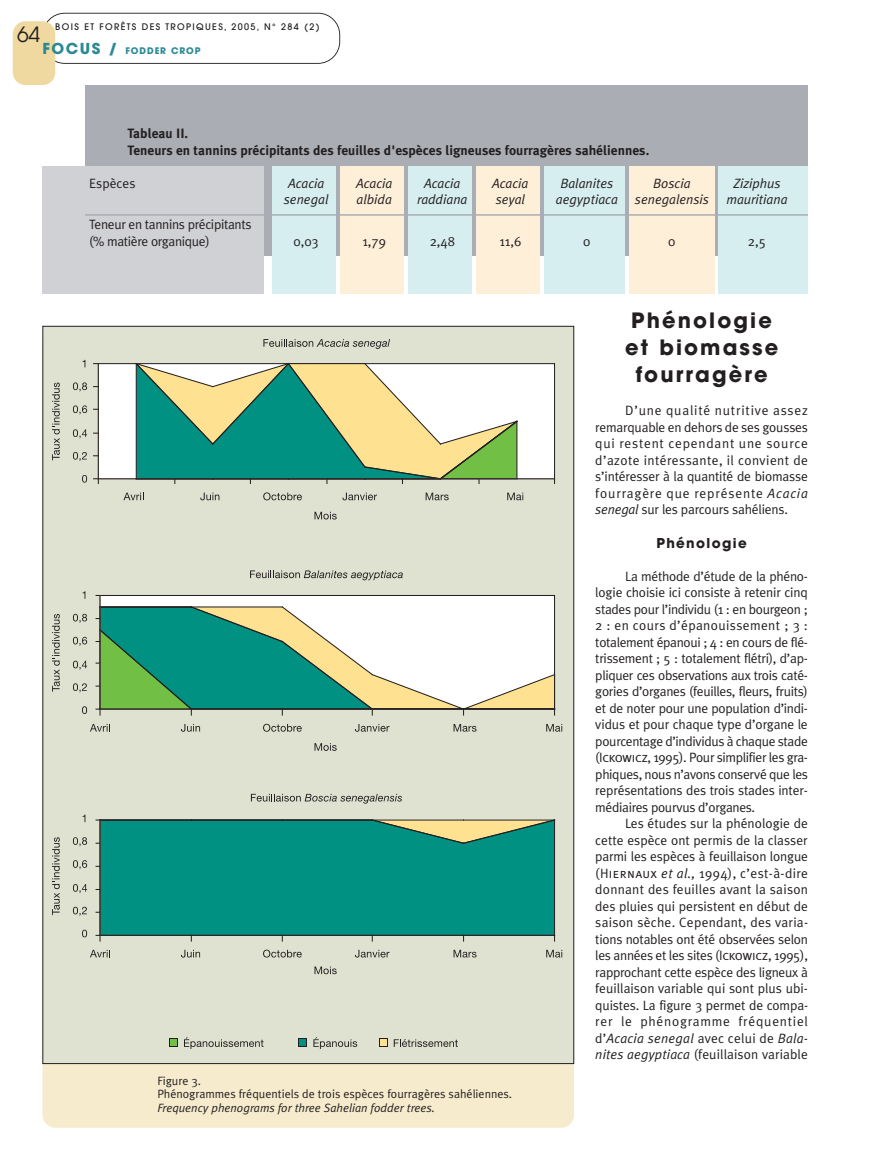
<style>
.page{position:relative;width:893px;height:1149px;background:#fff}
.page>*{position:absolute;margin:0;border:0;box-sizing:border-box;transform-origin:0 0}
.t1{font:700 21px/27px "Avant Garde";letter-spacing:.1em;color:#231f20;text-align:center}
.t2{font:21px "Avant Garde";color:#231f20}
.t3{font:13.5px/16.5px "Meta Plus Normal";letter-spacing:-.01em;color:#231f20;text-align:justify}
.t4{font:italic 13.5px "Meta Plus Normal";color:#231f20}
.t5{font:700 13.5px/16.5px "Meta Plus";color:#231f20}
.t6{font:700 13.5px "Avant Garde";letter-spacing:.1em;color:#231f20}
.t7{font:12px/13.5px "Meta Plus Normal";color:#231f20}
.t8{font:italic 12px "Meta Plus Normal";color:#231f20}
.t9{font:500 9px "Avant Garde";letter-spacing:.15em;color:#231f20}
.t10{font:700 9px "Avant Garde";letter-spacing:.1em;color:#2c8993}
.s1{font-size:15px}
.s2{font-style:italic}
.s3{font-family:"Meta Plus Normal Caps"}
</style>
<div class="page">
<div style="left:43px;top:330px;width:531px;height:797px;background:#f6ebcd;border-radius:13px"></div>
<svg style="left:46px;top:13px;width:294px;height:51px"></svg>
<div style="left:13px;top:21px;width:42px;height:64px;background:#f0d9a0;border-radius:13px"></div>
<div style="left:85px;top:85px;width:723px;height:170px;background:#aaadb3"></div>
<div style="left:43px;top:166px;width:221px;height:127px;background:#d0d1d4"></div>
<div style="left:272px;top:166px;width:64px;height:127px;background:#d6eeef"></div>
<div style="left:340px;top:166px;width:64px;height:127px;background:#feefd8"></div>
<div style="left:408px;top:166px;width:64px;height:127px;background:#d6eeef"></div>
<div style="left:476px;top:166px;width:64px;height:127px;background:#feefd8"></div>
<div style="left:544px;top:166px;width:81px;height:127px;background:#d6eeef"></div>
<div style="left:629px;top:166px;width:85px;height:127px;background:#feefd8"></div>
<div style="left:719px;top:166px;width:89px;height:127px;background:#d6eeef"></div>
<hr style="left:85px;top:214px;width:723px;height:1px;background:#aaadb3">
<div style="left:43px;top:326px;width:531px;height:737px;background:#dfe2d1"></div>
<div style="left:98px;top:363px;width:457px;height:115px;background:#fff"></div>
<hr style="left:98px;top:363px;width:1px;height:115px;background:#231f20">
<hr style="left:98px;top:478px;width:457px;height:1px;background:#231f20">
<svg style="left:94px;top:478px;width:5px;height:5px"></svg>
<svg style="left:135px;top:362px;width:383px;height:121px"></svg>
<svg style="left:263px;top:339px;width:127px;height:10px"></svg>
<svg style="left:82px;top:475px;width:5px;height:7px"></svg>
<svg style="left:73px;top:452px;width:14px;height:9px"></svg>
<svg style="left:73px;top:429px;width:14px;height:9px"></svg>
<svg style="left:73px;top:405px;width:14px;height:9px"></svg>
<svg style="left:73px;top:382px;width:14px;height:9px"></svg>
<svg style="left:123px;top:492px;width:21px;height:8px"></svg>
<svg style="left:200px;top:492px;width:19px;height:8px"></svg>
<svg style="left:263px;top:492px;width:39px;height:8px"></svg>
<svg style="left:342px;top:492px;width:35px;height:8px"></svg>
<svg style="left:426px;top:492px;width:23px;height:8px"></svg>
<svg style="left:507px;top:492px;width:16px;height:8px"></svg>
<svg style="left:314px;top:511px;width:23px;height:8px"></svg>
<svg style="left:52px;top:382px;width:8px;height:78px"></svg>
<svg style="left:250px;top:570px;width:153px;height:10px"></svg>
<svg style="left:82px;top:706px;width:5px;height:7px"></svg>
<svg style="left:73px;top:683px;width:14px;height:9px"></svg>
<svg style="left:73px;top:660px;width:14px;height:9px"></svg>
<svg style="left:73px;top:636px;width:14px;height:9px"></svg>
<svg style="left:73px;top:613px;width:14px;height:9px"></svg>
<svg style="left:90px;top:724px;width:20px;height:7px"></svg>
<svg style="left:181px;top:724px;width:19px;height:7px"></svg>
<svg style="left:263px;top:723px;width:39px;height:8px"></svg>
<svg style="left:355px;top:724px;width:35px;height:7px"></svg>
<svg style="left:454px;top:724px;width:23px;height:7px"></svg>
<svg style="left:546px;top:724px;width:16px;height:7px"></svg>
<svg style="left:90px;top:949px;width:20px;height:8px"></svg>
<svg style="left:181px;top:949px;width:19px;height:8px"></svg>
<svg style="left:263px;top:949px;width:39px;height:8px"></svg>
<svg style="left:355px;top:949px;width:35px;height:8px"></svg>
<svg style="left:454px;top:949px;width:23px;height:8px"></svg>
<svg style="left:546px;top:949px;width:16px;height:8px"></svg>
<svg style="left:314px;top:743px;width:23px;height:7px"></svg>
<svg style="left:52px;top:614px;width:8px;height:77px"></svg>
<svg style="left:251px;top:793px;width:151px;height:10px"></svg>
<svg style="left:82px;top:929px;width:5px;height:8px"></svg>
<svg style="left:73px;top:906px;width:14px;height:9px"></svg>
<svg style="left:73px;top:884px;width:14px;height:8px"></svg>
<svg style="left:73px;top:860px;width:14px;height:9px"></svg>
<svg style="left:73px;top:837px;width:14px;height:9px"></svg>
<svg style="left:314px;top:966px;width:23px;height:7px"></svg>
<svg style="left:52px;top:837px;width:8px;height:77px"></svg>
<svg style="left:169px;top:1038px;width:9px;height:8px"></svg>
<svg style="left:184px;top:1037px;width:80px;height:11px"></svg>
<svg style="left:298px;top:1038px;width:9px;height:8px"></svg>
<svg style="left:313px;top:1037px;width:44px;height:11px"></svg>
<svg style="left:379px;top:1038px;width:9px;height:8px"></svg>
<svg style="left:394px;top:1039px;width:64px;height:7px"></svg>
<div style="left:100px;top:595px;width:455px;height:114px;background:#fff"></div>
<hr style="left:100px;top:595px;width:1px;height:114px;background:#231f20">
<svg style="left:96px;top:605px;width:460px;height:109px"></svg>
<div style="left:101px;top:844px;width:453px;height:90px;background:#009182"></div>
<hr style="left:554px;top:819px;width:1px;height:116px;background:#231f20">
<hr style="left:100px;top:819px;width:1px;height:116px;background:#231f20">
<svg style="left:96px;top:819px;width:460px;height:25px;background:#31957d"></svg>
<hr style="left:100px;top:934px;width:455px;height:1px;background:#231f20">
<svg style="left:96px;top:934px;width:5px;height:6px"></svg>
<h1 class="t2" style="left:17px;top:26px;width:25px">64</h1>
<p class="t9" style="left:55px;top:23px;width:266px">BOIS ET FORÊTS DES TROPIQUES, 2005, N° 284 (2)</p>
<p class="t10" style="left:43px;top:47px;width:160px"><span class="s1">FOCUS /</span> FODDER CROP</p>
<p class="t5" style="left:128px;top:125px;width:523px">Tableau II.<br>Teneurs en tannins précipitants des feuilles d'espèces ligneuses fourragères sahéliennes.</p>
<p class="t3" style="left:89px;top:175px;width:48px">Espèces</p>
<p class="t4" style="left:288px;top:175px;width:38px">Acacia</p>
<p class="t4" style="left:356px;top:175px;width:38px">Acacia</p>
<p class="t4" style="left:424px;top:175px;width:38px">Acacia</p>
<p class="t4" style="left:492px;top:175px;width:38px">Acacia</p>
<p class="t4" style="left:560px;top:175px;width:54px">Balanites</p>
<p class="t4" style="left:653px;top:175px;width:39px">Boscia</p>
<p class="t4" style="left:733px;top:175px;width:49px">Ziziphus</p>
<p class="t4" style="left:284px;top:192px;width:46px">senegal</p>
<p class="t4" style="left:357px;top:192px;width:37px">albida</p>
<p class="t4" style="left:417px;top:192px;width:52px">raddiana</p>
<p class="t4" style="left:496px;top:192px;width:31px">seyal</p>
<p class="t4" style="left:556px;top:192px;width:63px">aegyptiaca</p>
<p class="t4" style="left:635px;top:192px;width:75px">senegalensis</p>
<p class="t4" style="left:726px;top:192px;width:63px">mauritiana</p>
<p class="t3" style="left:89px;top:216px;width:164px">Teneur en tannins précipitants (% matière organique)</p>
<p class="t3" style="left:294px;top:233px;width:27px">0,03</p>
<p class="t3" style="left:362px;top:233px;width:25px">1,79</p>
<p class="t3" style="left:430px;top:233px;width:27px">2,48</p>
<p class="t3" style="left:499px;top:233px;width:23px">11,6</p>
<p class="t3" style="left:583px;top:233px;width:9px">0</p>
<p class="t3" style="left:668px;top:233px;width:9px">0</p>
<p class="t3" style="left:748px;top:233px;width:20px">2,5</p>
<p class="t7" style="left:157px;top:1073px;width:356px">Figure 3.<br>Phénogrammes fréquentiels de trois espèces fourragères sahéliennes.</p>
<p class="t8" style="left:157px;top:1100px;width:279px">Frequency phenograms for three Sahelian fodder trees.</p>
<h1 class="t1" style="left:625px;top:309px;width:155px">Phénologie et biomasse fourragère</h1>
<p class="t3" style="left:595px;top:402px;width:214px;text-indent:30px">D’une qualité nutritive assez remarquable en dehors de ses gousses qui restent cependant une source d’azote intéressante, il convient de s’intéresser à la quantité de biomasse fourragère que représente <span class="s2">Acacia senegal</span> sur les parcours sahéliens.</p>
<p class="t6" style="left:656px;top:537px;width:92px">Phénologie</p>
<p class="t3" style="left:595px;top:567px;width:214px;text-indent:30px">La méthode d’étude de la phéno&shy;logie choisie ici consiste à retenir cinq stades pour l’individu (1 : en bourgeon ; 2 : en cours d’épanouissement ; 3 : totalement épanoui ; 4 : en cours de flé&shy;trissement ; 5 : totalement flétri), d’ap&shy;pliquer ces observations aux trois caté&shy;gories d’organes (feuilles, fleurs, fruits) et de noter pour une population d’indi&shy;vidus et pour chaque type d’organe le pourcentage d’individus à chaque stade (I<span class="s3">ckowicz,</span> 1995). Pour simplifier les gra&shy;phiques, nous n’avons conservé que les représentations des trois stades inter&shy;médiaires pourvus d’organes.</p>
<p class="t3" style="left:595px;top:815px;width:214px;text-indent:30px">Les études sur la phénologie de cette espèce ont permis de la classer parmi les espèces à feuillaison longue (<span class="s3">Hiernaux</span> <span class="s2">et al.,</span> 1994), c’est-à-dire donnant des feuilles avant la saison des pluies qui persistent en début de saison sèche. Cependant, des varia&shy;tions notables ont été observées selon les années et les sites (<span class="s3">Ickowicz,</span> 1995), rapprochant cette espèce des ligneux à feuillaison variable qui sont plus ubi&shy;quistes. La figure 3 permet de compa&shy;rer le phénogramme fréquentiel d’<span class="s2">Acacia senegal</span> avec celui de <span class="s2">Bala&shy;nites aegyptiaca</span> (feuillaison variable</p>
</div>
